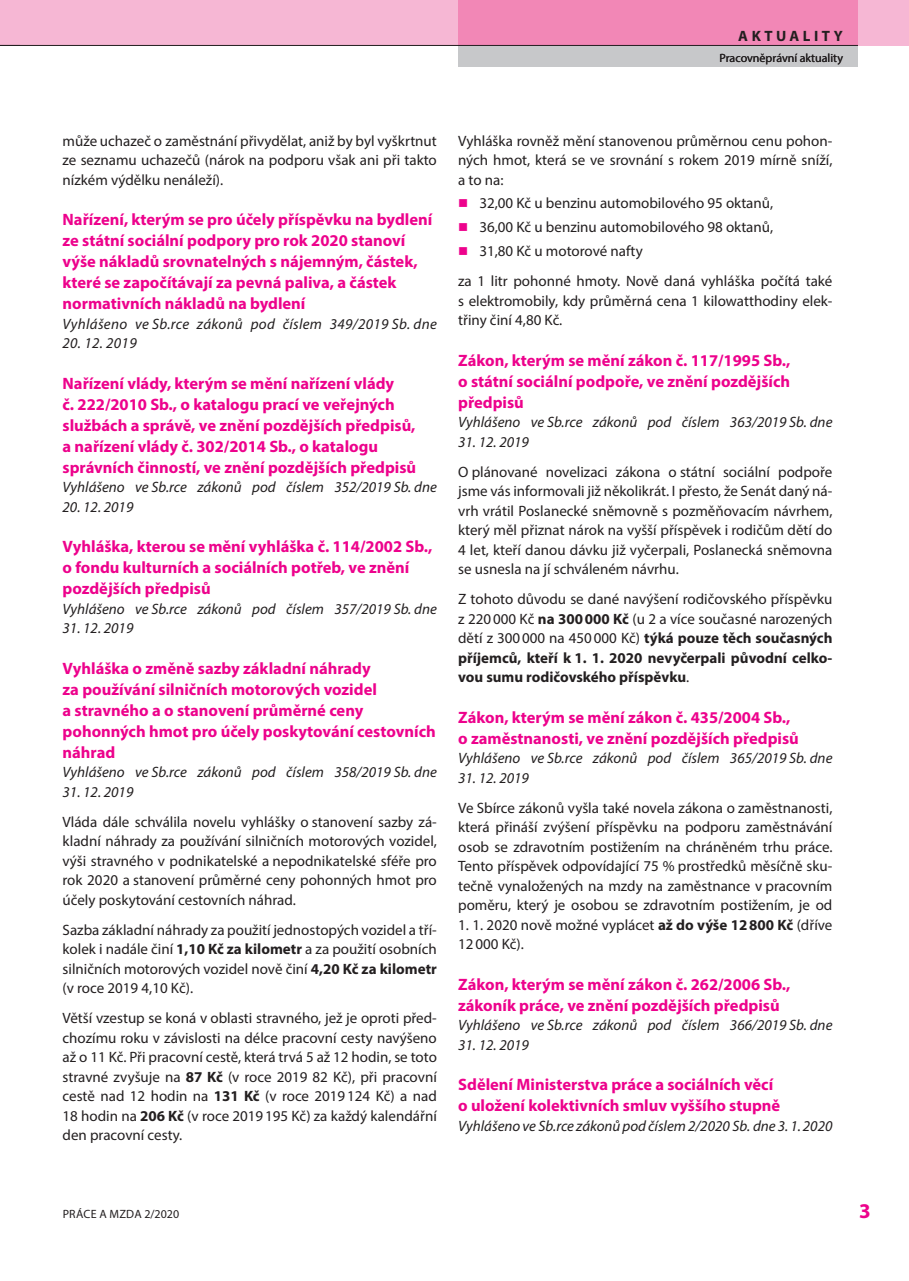
<style>
.page{position:relative;width:909px;height:1281px;background:#fff}
.page>*{position:absolute;margin:0;border:0;box-sizing:border-box;transform-origin:0 0}
.t1{font:700 21px "Myriad Pro";color:#ed028c}
.t2{font:700 16.5px/21px "Myriad Pro";color:#ed028c}
.t3{font:15px/19.5px "Myriad Pro";color:#231f20;text-align:justify}
.t4{font:italic 15px "Myriad Pro";color:#231f20}
.t5{font:700 15px/19.5px "Myriad Pro";color:#231f20;text-align:justify}
.t6{font:italic 15px "Myriad Pro";letter-spacing:.02em;color:#231f20}
.t7{font:700 15px "Myriad Pro";letter-spacing:.235em;color:#231f20}
.t8{font:12px "Myriad Pro";color:#231f20}
.s1{font-weight:700}
.s2{font-weight:400}
</style>
<div class="page">
<div style="left:7px;top:0;width:902px;height:46px;background:#f6b7d4"></div>
<div style="left:458px;top:0;width:400px;height:67px;background:#c7c8ca"></div>
<div style="left:458px;top:0;width:400px;height:46px;background:#f287b6"></div>
<div style="left:0;top:0;width:7px;height:46px;background:#f6b7d4"></div>
<hr style="left:0;top:45px;width:858px;height:1px;background:#231f20">
<p class="t7" style="left:738px;top:26px;width:106px">Aktua lity</p>
<p class="t8" style="left:719px;top:51px;width:125px">Pracovněprávní aktuality</p>
<p class="t3" style="left:63px;top:130px;width:376px">může uchazeč o zaměstnání přivydělat, aniž by byl vyškrtnut ze seznamu uchazečů (nárok na podporu však ani při takto nízkém výdělku nenáleží).</p>
<p class="t2" style="left:63px;top:208px;width:371px">Nařízení, kterým se pro účely příspěvku na bydlení ze státní sociální podpory pro rok 2020 stanoví výše nákladů srovnatelných s nájemným, částek, které se započítávají za pevná paliva, a částek normativních nákladů na bydlení</p>
<p class="t6" style="left:63px;top:314px;width:376px">Vyhlášeno ve Sb.rce zákonů pod číslem 349/2019 Sb. dne</p>
<p class="t4" style="left:63px;top:334px;width:76px">20. 12. 2019</p>
<p class="t2" style="left:63px;top:372px;width:355px">Nařízení vlády, kterým se mění nařízení vlády<br>č. 222/2010 Sb., o katalogu prací ve veřejných službách a správě, ve znění pozdějších předpisů, a nařízení vlády č. 302/2014 Sb., o katalogu správních činností, ve znění pozdějších předpisů</p>
<p class="t4" style="left:63px;top:478px;width:376px">Vyhlášeno ve Sb.rce zákonů pod číslem 352/2019 Sb. dne</p>
<p class="t4" style="left:63px;top:497px;width:72px">20. 12. 2019</p>
<p class="t2" style="left:63px;top:535px;width:371px">Vyhláška, kterou se mění vyhláška č. 114/2002 Sb., o fondu kulturních a sociálních potřeb, ve znění pozdějších předpisů</p>
<p class="t4" style="left:63px;top:599px;width:376px">Vyhlášeno ve Sb.rce zákonů pod číslem 357/2019 Sb. dne</p>
<p class="t4" style="left:63px;top:619px;width:72px">31. 12. 2019</p>
<p class="t2" style="left:63px;top:657px;width:375px">Vyhláška o změně sazby základní náhrady<br>za používání silničních motorových vozidel<br>a stravného a o stanovení průměrné ceny pohonných hmot pro účely poskytování cestovních náhrad</p>
<p class="t4" style="left:63px;top:763px;width:376px">Vyhlášeno ve Sb.rce zákonů pod číslem 358/2019 Sb. dne</p>
<p class="t4" style="left:63px;top:782px;width:72px">31. 12. 2019</p>
<p class="t3" style="left:63px;top:811px;width:376px">Vláda dále schválila novelu vyhlášky o stanovení sazby zá&shy;kladní náhrady za používání silničních motorových vozidel, výši stravného v podnikatelské a nepodnikatelské sféře pro rok 2020 a stanovení průměrné ceny pohonných hmot pro účely poskytování cestovních náhrad.</p>
<p class="t3" style="left:63px;top:919px;width:376px">Sazba základní náhrady za použití jednostopých vozidel a tří&shy;kolek i nadále činí <span class="s1">1,10 Kč za kilometr</span> a za použití osobních silničních motorových vozidel nově činí <span class="s1">4,20 Kč za kilometr </span>(v roce 2019 4,10 Kč).</p>
<p class="t3" style="left:63px;top:1008px;width:376px">Větší vzestup se koná v oblasti stravného, jež je oproti před&shy;chozímu roku v závislosti na délce pracovní cesty navýšeno až o 11 Kč. Při pracovní cestě, která trvá 5 až 12 hodin, se toto stravné zvyšuje na <span class="s1">87 Kč</span> (v roce 2019 82 Kč), při pracovní cestě nad 12 hodin na <span class="s1">131 Kč</span> (v roce 2019124 Kč) a nad 18 hodin na <span class="s1">206 Kč</span> (v roce 2019195 Kč) za každý kalendářní den pracovní cesty.</p>
<p class="t3" style="left:458px;top:130px;width:376px">Vyhláška rovněž mění stanovenou průměrnou cenu pohon&shy;ných hmot, která se ve srovnání s rokem 2019 mírně sníží, a to na:</p>
<p class="t3" style="left:479px;top:191px;width:295px;line-height:23.9px">32,00 Kč u benzinu automobilového 95 oktanů, 36,00 Kč u benzinu automobilového 98 oktanů, 31,80 Kč u motorové nafty</p>
<p class="t3" style="left:458px;top:271px;width:376px">za 1 litr pohonné hmoty. Nově daná vyhláška počítá také s elektromobily, kdy průměrná cena 1 kilowatthodiny elek&shy;třiny činí 4,80 Kč.</p>
<p class="t2" style="left:458px;top:349px;width:334px;text-align:justify">Zákon, kterým se mění zákon č. 117/1995 Sb., o státní sociální podpoře, ve znění pozdějších předpisů</p>
<p class="t4" style="left:458px;top:413px;width:376px">Vyhlášeno ve Sb.rce zákonů pod číslem 363/2019 Sb. dne</p>
<p class="t4" style="left:458px;top:432px;width:72px">31. 12. 2019</p>
<p class="t3" style="left:458px;top:461px;width:376px">O plánované novelizaci zákona o státní sociální podpoře jsme vás informovali již několikrát. I přesto, že Senát daný ná&shy;vrh vrátil Poslanecké sněmovně s pozměňovacím návrhem, který měl přiznat nárok na vyšší příspěvek i rodičům dětí do 4 let, kteří danou dávku již vyčerpali, Poslanecká sněmovna se usnesla na jí schváleném návrhu.</p>
<p class="t5" style="left:458px;top:589px;width:376px"><span class="s2">Z tohoto důvodu se dané navýšení rodičovského příspěvku z 220000 Kč</span> na 300000 Kč <span class="s2">(u 2 a více současné narozených dětí z 300000 na 450000 Kč)</span> týká pouze těch současných příjemců, kteří k 1. 1. 2020 nevyčerpali původní celko&shy;vou sumu rodičovského příspěvku<span class="s2">.</span></p>
<p class="t2" style="left:458px;top:706px;width:342px">Zákon, kterým se mění zákon č. 435/2004 Sb., o zaměstnanosti, ve znění pozdějších předpisů</p>
<p class="t4" style="left:458px;top:749px;width:376px">Vyhlášeno ve Sb.rce zákonů pod číslem 365/2019 Sb. dne</p>
<p class="t4" style="left:458px;top:768px;width:72px">31. 12. 2019</p>
<p class="t3" style="left:458px;top:797px;width:376px">Ve Sbírce zákonů vyšla také novela zákona o zaměstnanosti, která přináší zvýšení příspěvku na podporu zaměstnávání osob se zdravotním postižením na chráněném trhu práce.<br>Tento příspěvek odpovídající 75 % prostředků měsíčně sku&shy;tečně vynaložených na mzdy na zaměstnance v pracovním poměru, který je osobou se zdravotním postižením, je od</p>
<p class="t3" style="left:458px;top:914px;width:376px">1. 1. 2020 nově možné vyplácet <span class="s1">až do výše 12800 Kč</span> (dříve<br>12000 Kč).</p>
<p class="t2" style="left:458px;top:973px;width:334px">Zákon, kterým se mění zákon č. 262/2006 Sb., zákoník práce, ve znění pozdějších předpisů</p>
<p class="t4" style="left:458px;top:1016px;width:376px">Vyhlášeno ve Sb.rce zákonů pod číslem 366/2019 Sb. dne</p>
<p class="t4" style="left:458px;top:1035px;width:72px">31. 12. 2019</p>
<p class="t2" style="left:458px;top:1073px;width:324px">Sdělení Ministerstva práce a sociálních věcí o uložení kolektivních smluv vyššího stupně</p>
<p class="t4" style="left:458px;top:1116px;width:376px">Vyhlášeno ve Sb.rce zákonů pod číslem 2/2020 Sb. dne 3. 1. 2020</p>
<p class="t8" style="left:63px;top:1206px;width:118px">PRÁCE A MZDA 2/2020</p>
<h1 class="t1" style="left:859px;top:1197px;width:13px">3</h1>
</div>
